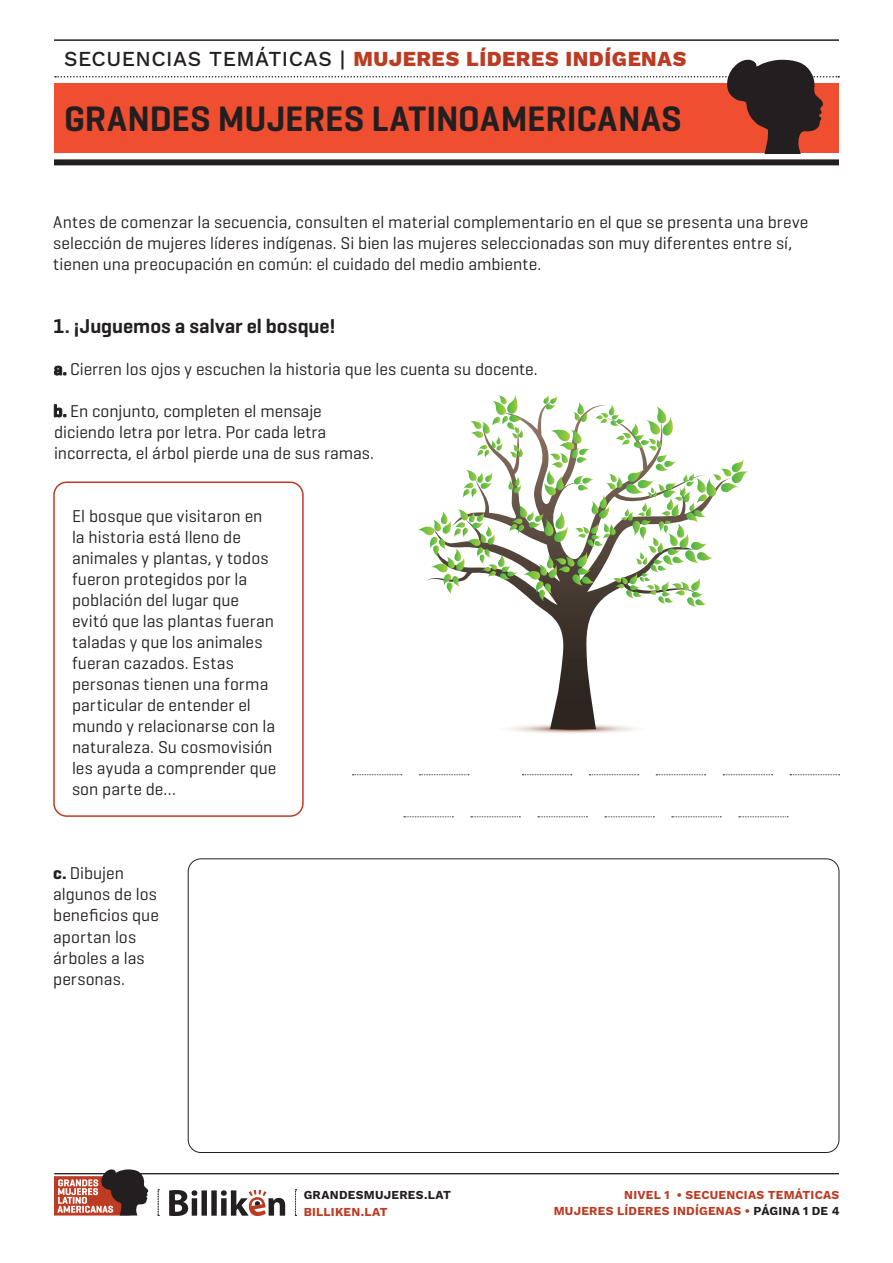
<style>
.page{position:relative;width:893px;height:1263px;background:#fff}
.page>*{position:absolute;margin:0;border:0;box-sizing:border-box;transform-origin:0 0}
.t1{font:600 36px "Geogrotesque";color:#231f20}
.t2{font:21px "Work Sans";letter-spacing:.025em;color:#bc3b22}
._1_2_3{font:600 20.4px "Geogrotesque";color:#231f20}
.TEXTO_BASE{font:17.4px/21px "Geogrotesque";color:#231f20}
.t3{font:12px/16.8px "Work Sans";letter-spacing:.02em;color:#bc3b22;text-align:right}
.t4{font:12px "Work Sans";letter-spacing:.025em;color:#231f20}
.s1{color:#231f20}
.s2{font-weight:600}
.s3{font-weight:700}
</style>
<div class="page">
<div style="left:54px;top:159px;width:785px;height:6px;background:#231f20"></div>
<hr style="left:54px;top:39px;width:785px;height:2px;background:#231f20">
<svg style="left:55px;top:60px;width:784px;height:93px"></svg>
<svg style="left:169px;top:1190px;width:116px;height:26px"></svg>
<svg style="left:54px;top:1169px;width:95px;height:46px"></svg>
<hr style="left:54px;top:1173px;width:785px;height:1px;background:#231f20">
<svg style="left:158px;top:1189px;width:1px;height:27px"></svg>
<svg style="left:295px;top:1189px;width:2px;height:27px"></svg>
<div style="left:53px;top:481px;width:251px;height:336px;border:2px solid #bc3b22;border-radius:13px"></div>
<svg style="left:404px;top:816px;width:49px;height:1px"></svg>
<svg style="left:538px;top:816px;width:49px;height:1px"></svg>
<svg style="left:672px;top:816px;width:49px;height:1px"></svg>
<svg style="left:471px;top:816px;width:49px;height:1px"></svg>
<svg style="left:605px;top:816px;width:49px;height:1px"></svg>
<svg style="left:739px;top:816px;width:49px;height:1px"></svg>
<svg style="left:352px;top:774px;width:50px;height:1px"></svg>
<svg style="left:522px;top:774px;width:50px;height:1px"></svg>
<svg style="left:723px;top:774px;width:50px;height:1px"></svg>
<svg style="left:656px;top:774px;width:50px;height:1px"></svg>
<svg style="left:419px;top:774px;width:50px;height:1px"></svg>
<svg style="left:589px;top:774px;width:50px;height:1px"></svg>
<svg style="left:790px;top:774px;width:50px;height:1px"></svg>
<svg style="left:510px;top:729px;width:125px;height:5px"></svg>
<svg style="left:509px;top:607px;width:127px;height:122px"></svg>
<svg style="left:418px;top:395px;width:330px;height:212px"></svg>
<p class="t2" style="left:64px;top:43px;width:624px"><span class="s1">SECUENCIAS TEMÁTICAS |</span> MUJERES LÍDERES INDÍGENAS</p>
<h1 class="t1" style="left:64px;top:96px;width:619px">GRANDES MUJERES LATINOAMERICANAS</h1>
<p class="TEXTO_BASE" style="left:53px;top:211px;width:757px">Antes de comenzar la secuencia, consulten el material complementario en el que se presenta una breve selección de mujeres líderes indígenas. Si bien las mujeres seleccionadas son muy diferentes entre sí, tienen una preocupación en común: el cuidado del medio ambiente.</p>
<p class="_1_2_3" style="left:53px;top:314px;width:284px">1. ¡Juguemos a salvar el bosque!</p>
<p class="TEXTO_BASE" style="left:54px;top:358px;width:485px"><span class="s2">a.</span> Cierren los ojos y escuchen la historia que les cuenta su docente.</p>
<p class="TEXTO_BASE" style="left:53px;top:400px;width:322px"><span class="s2">b.</span> En conjunto, completen el mensaje diciendo letra por letra. Por cada letra incorrecta, el árbol pierde una de sus ramas.</p>
<p class="TEXTO_BASE" style="left:72px;top:505px;width:206px">El bosque que visitaron en la historia está lleno de animales y plantas, y todos fueron protegidos por la población del lugar que evitó que las plantas fueran taladas y que los animales fueran cazados. Estas personas tienen una forma particular de entender el mundo y relacionarse con la naturaleza. Su cosmovisión les ayuda a comprender que son parte de…</p>
<p class="TEXTO_BASE" style="left:53px;top:862px;width:107px"><span class="s3">c.</span> Dibujen algunos de los beneficios que aportan los árboles a las personas.</p>
<p class="t4" style="left:304px;top:1185px;width:149px">GRANDESMUJERES.LAT</p>
<p class="t3" style="left:304px;top:1203px;width:86px">BILLIKEN.LAT</p>
<p class="t3" style="left:554px;top:1186px;width:287px">NIVEL 1 • SECUENCIAS TEMÁTICAS<br>MUJERES LÍDERES INDÍGENAS • <span class="s1">PÁGINA 1 DE 4</span></p>
</div>
